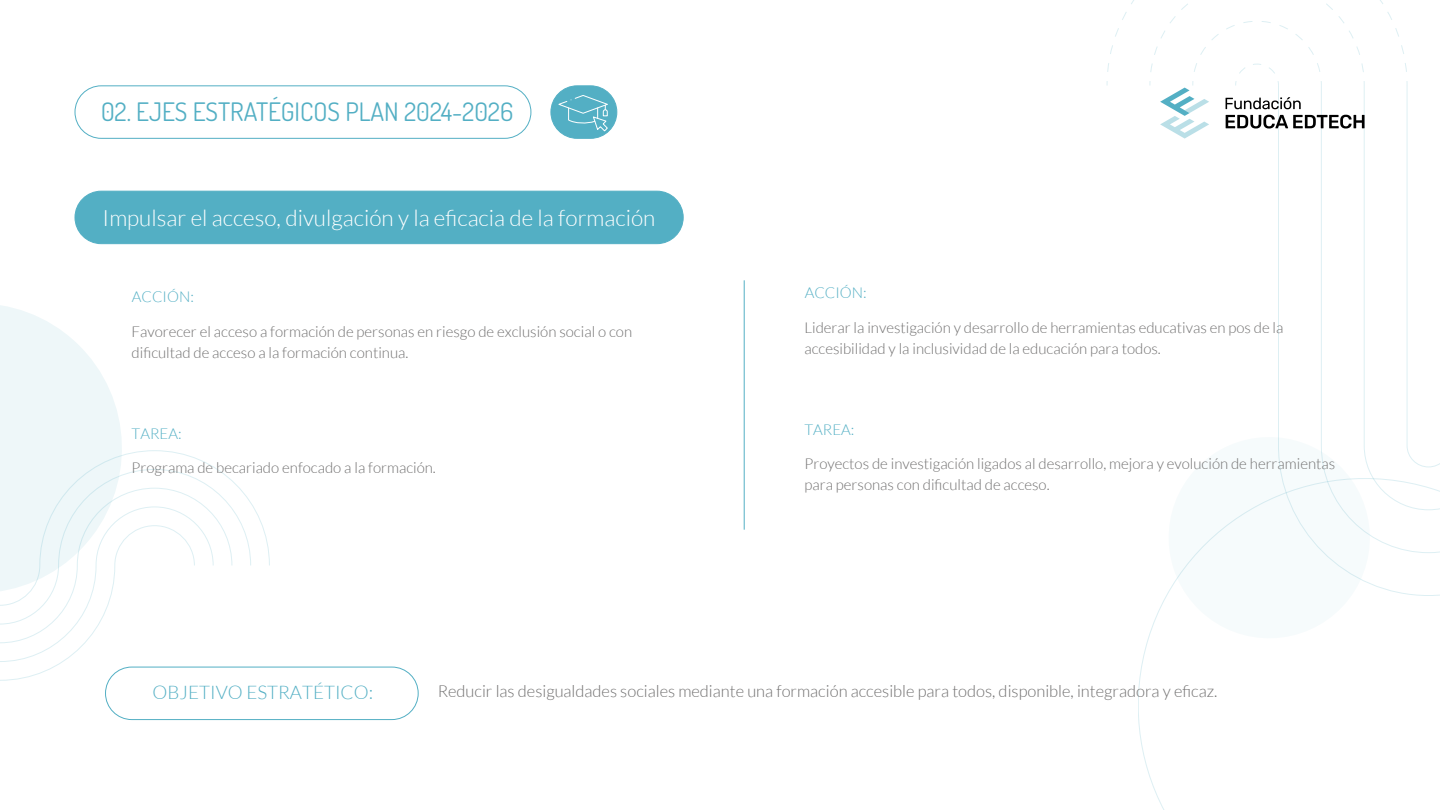
<style>
.page{position:relative;width:1440px;height:810px;background:#fff}
.page>*{position:absolute;margin:0;border:0;box-sizing:border-box;transform-origin:0 0}
.t1{font:25.5px "Dosis";color:#53afc4}
.t2{font:300 22.5px "Lato";color:#fff}
.t3{font:300 18.75px "Lato";color:#53afc4}
.t4{font:300 16.5px "Lato";color:#706f6f}
.t5{font:300 15px/21px "Lato";color:#706f6f}
.t6{font:300 15px "Lato";color:#53afc4}
</style>
<div class="page">
<div style="left:75px;top:191px;width:608px;height:53px;background:#53afc4;border-radius:26px"></div>
<div style="left:75px;top:191px;width:608px;height:53px;border:1px solid #53afc4;border-radius:26px"></div>
<svg style="left:0;top:305px;width:270px;height:375px"></svg>
<div style="left:75px;top:86px;width:456px;height:53px;border:1px solid #53afc4;border-radius:26px"></div>
<div style="left:105px;top:667px;width:313px;height:53px;border:1px solid #53afc4;border-radius:26px"></div>
<div style="left:551px;top:86px;width:66px;height:52px;background:#53afc4;border-radius:26px"></div>
<div style="left:551px;top:86px;width:66px;height:53px;border:1px solid #53afc4;border-radius:26px"></div>
<hr style="left:744px;top:280px;width:1px;height:250px;background:#53afc4">
<svg style="left:557px;top:95px;width:53px;height:37px"></svg>
<svg style="left:1107px;top:0;width:333px;height:638px"></svg>
<h1 class="t1" style="left:101px;top:93px;width:414px">02. EJES ESTRATÉGICOS PLAN 2024-2026</h1>
<h2 class="t2" style="left:103px;top:206px;width:554px">Impulsar el acceso, divulgación y la eficacia de la formación</h2>
<p class="t6" style="left:132px;top:289px;width:64px">ACCIÓN:</p>
<p class="t6" style="left:805px;top:285px;width:64px">ACCIÓN:</p>
<p class="t5" style="left:132px;top:321px;width:502px">Favorecer el acceso a formación de personas en riesgo de exclusión social o con dificultad de acceso a la formación continua.</p>
<p class="t5" style="left:804px;top:317px;width:480px">Liderar la investigación y desarrollo de herramientas educativas en pos de la accesibilidad y la inclusividad de la educación para todos.</p>
<p class="t6" style="left:132px;top:425px;width:51px">TAREA:</p>
<p class="t5" style="left:132px;top:458px;width:306px">Programa de becariado enfocado a la formación.</p>
<p class="t6" style="left:804px;top:421px;width:51px">TAREA:</p>
<p class="t5" style="left:804px;top:453px;width:532px">Proyectos de investigación ligados al desarrollo, mejora y evolución de herramientas para personas con dificultad de acceso.</p>
<p class="t3" style="left:153px;top:682px;width:222px">OBJETIVO ESTRATÉTICO:</p>
<p class="t4" style="left:438px;top:682px;width:781px">Reducir las desigualdades sociales mediante una formación accesible para todos, disponible, integradora y eficaz.</p>
</div>
